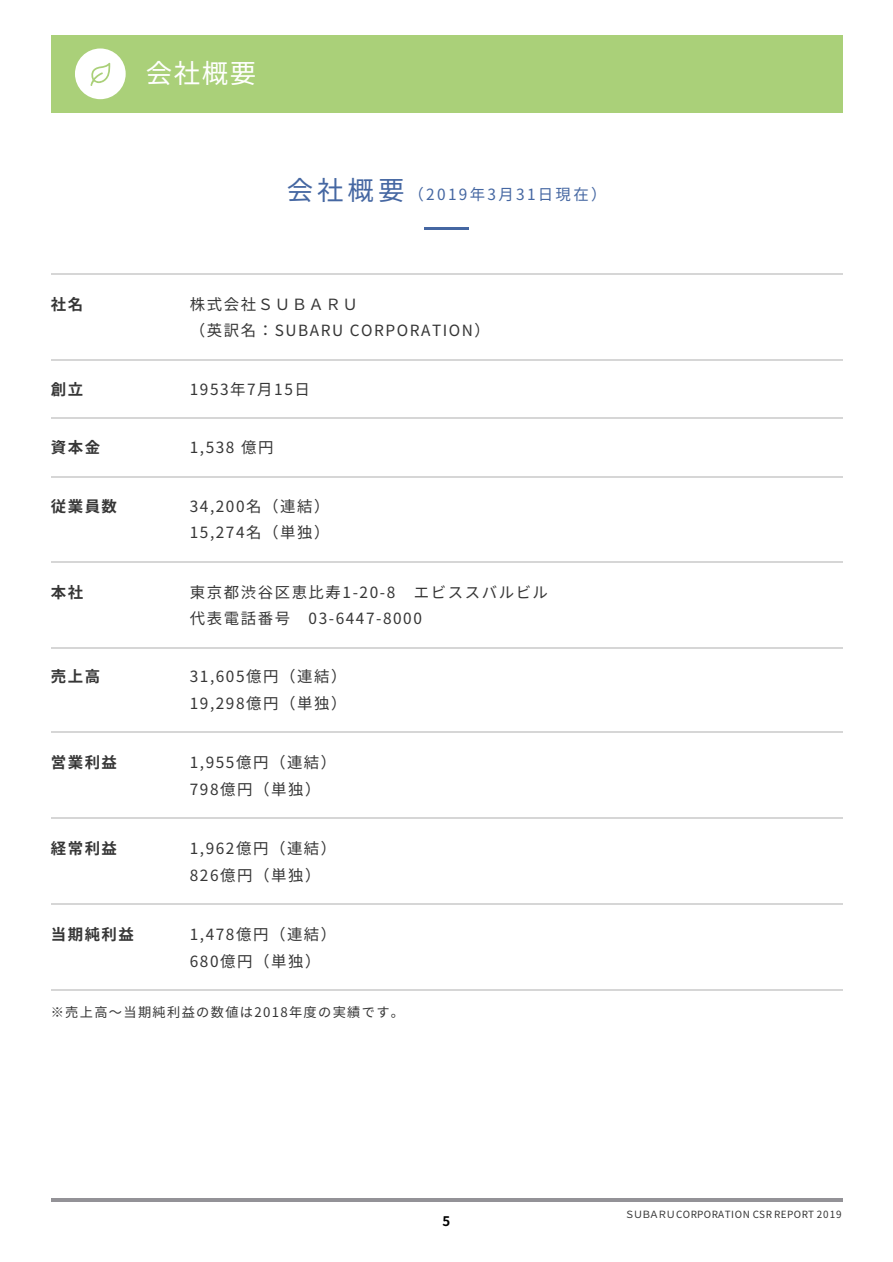
<style>
.page{position:relative;width:893px;height:1262px;background:#fff}
.page>*{position:absolute;margin:0;border:0;box-sizing:border-box;transform-origin:0 0}
.t1{font:26.4px "Noto Sans CJ Kjp";color:#fff}
.t2{font:15.45px/26.4px "Noto Sans CJ Kjp";letter-spacing:.1em;color:#363636}
.t3{font:700 15.45px "Noto Sans CJ Kjp";letter-spacing:.1em;color:#363636}
.t4{font:15.45px "Noto Sans CJ Kjp";letter-spacing:.15em;color:#4567a2}
.t5{font:13.2px "Noto Sans CJ Kjp";letter-spacing:.1em;color:#363636}
.t6{font:700 13.2px "Noto Sans CJ Kjp";color:#000}
.t7{font:9.9px "Noto Sans CJ Kjp";letter-spacing:.025em;color:#363636}
.s1{font-size:26.4px}
</style>
<div class="page">
<hr style="left:51px;top:1198px;width:791px;height:3px;background:#939297">
<hr style="left:51px;top:990px;width:791px;height:1px;background:#d6d6d6">
<hr style="left:51px;top:904px;width:791px;height:1px;background:#d6d6d6">
<hr style="left:51px;top:818px;width:791px;height:1px;background:#d6d6d6">
<hr style="left:51px;top:732px;width:791px;height:1px;background:#d6d6d6">
<hr style="left:51px;top:647px;width:791px;height:1px;background:#d6d6d6">
<hr style="left:51px;top:561px;width:791px;height:1px;background:#d6d6d6">
<hr style="left:51px;top:476px;width:791px;height:1px;background:#d6d6d6">
<hr style="left:51px;top:418px;width:791px;height:1px;background:#d6d6d6">
<hr style="left:51px;top:359px;width:791px;height:1px;background:#d6d6d6">
<hr style="left:51px;top:273px;width:791px;height:1px;background:#d6d6d6">
<hr style="left:424px;top:227px;width:44px;height:2px;background:#4567a2">
<div style="left:51px;top:35px;width:791px;height:77px;background:#aad079"></div>
<div style="left:75px;top:48px;width:51px;height:51px;background:#fff;border-radius:50%"></div>
<svg style="left:90px;top:63px;width:20px;height:23px"></svg>
<p class="t3" style="left:51px;top:295px;width:34px">社名</p>
<h1 class="t1" style="left:146px;top:59px;width:112px">会社概要</h1>
<p class="t4" style="left:287px;top:185px;width:321px"><span class="s1">会社概要</span>（2019年3月31日現在）</p>
<p class="t2" style="left:190px;top:291px;width:302px">株式会社ＳＵＢＡＲＵ<br>（英訳名：SUBARU CORPORATION）</p>
<p class="t3" style="left:51px;top:380px;width:34px">創立</p>
<p class="t2" style="left:190px;top:376px;width:122px">1953年7月15日</p>
<p class="t3" style="left:51px;top:439px;width:51px">資本金</p>
<p class="t2" style="left:190px;top:435px;width:85px">1,538 億円</p>
<p class="t3" style="left:51px;top:497px;width:68px">従業員数</p>
<p class="t2" style="left:190px;top:493px;width:141px">34,200名（連結）<br>15,274名（単独）</p>
<p class="t3" style="left:51px;top:583px;width:34px">本社</p>
<p class="t2" style="left:190px;top:579px;width:360px">東京都渋谷区恵比寿1-20-8　エビススバルビル代表電話番号　03-6447-8000</p>
<p class="t3" style="left:51px;top:668px;width:51px">売上高</p>
<p class="t2" style="left:190px;top:664px;width:158px">31,605億円（連結）<br>19,298億円（単独）</p>
<p class="t3" style="left:51px;top:754px;width:68px">営業利益</p>
<p class="t2" style="left:190px;top:750px;width:148px">1,955億円（連結）<br>798億円（単独）</p>
<p class="t3" style="left:51px;top:840px;width:68px">経常利益</p>
<p class="t2" style="left:190px;top:836px;width:148px">1,962億円（連結）<br>826億円（単独）</p>
<p class="t3" style="left:51px;top:926px;width:85px">当期純利益</p>
<p class="t2" style="left:190px;top:922px;width:148px">1,478億円（連結）<br>680億円（単独）</p>
<p class="t5" style="left:51px;top:1004px;width:355px">※売上高～当期純利益の数値は2018年度の実績です。</p>
<p class="t6" style="left:442px;top:1214px;width:9px">5</p>
<p class="t7" style="left:624px;top:1209px;width:218px">ＳＵＢＡＲＵ CORPORATION CSR REPORT 2019</p>
</div>
